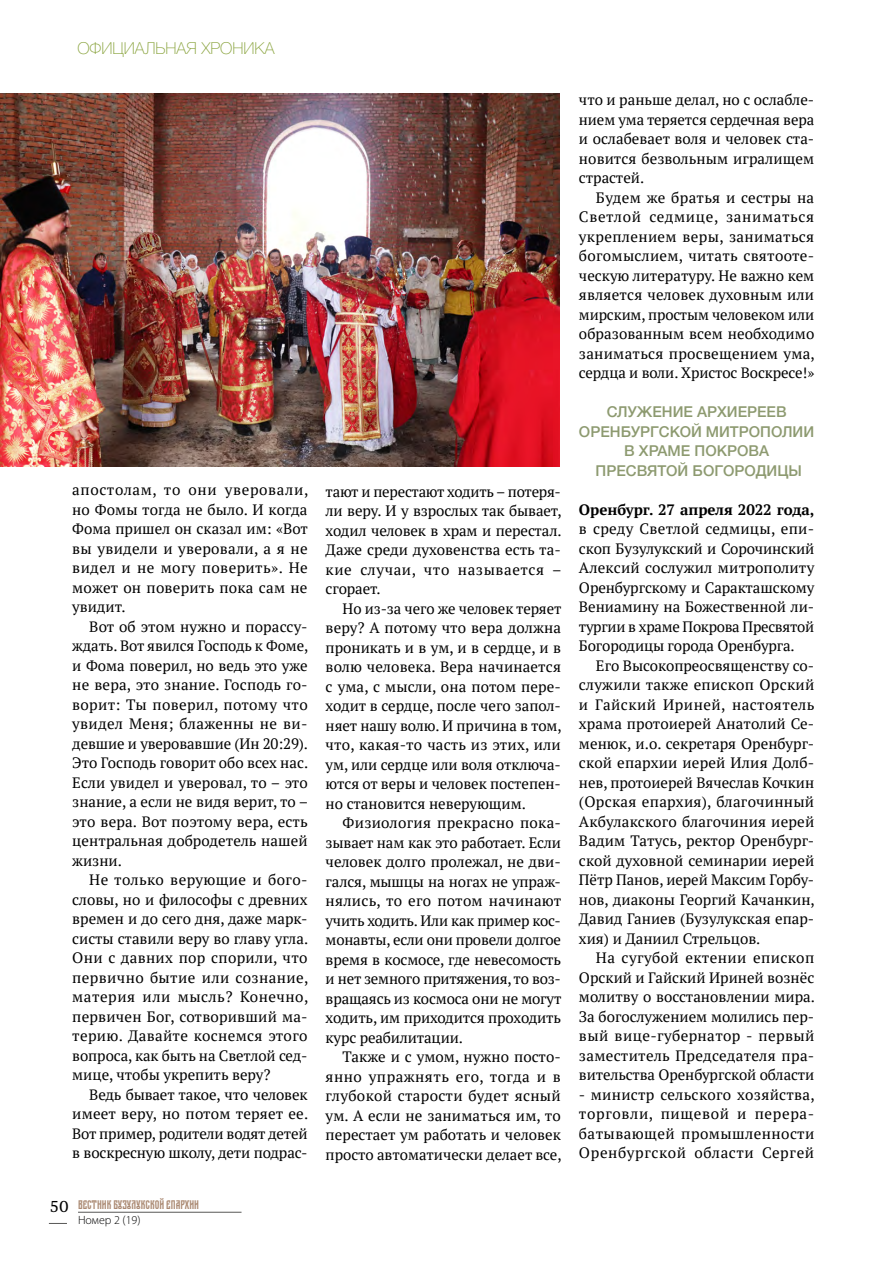
<style>
.page{position:relative;width:893px;height:1263px;background:#fff}
.page>*{position:absolute;margin:0;border:0;box-sizing:border-box;transform-origin:0 0}
.t1{font:100 16.5px "Helvetica Neue LTW1 G";color:#89a33d}
.t2{font:15px/19.5px "PT Serif";color:#000;text-align:justify}
.t3{font:500 15px/19.5px "Helvetica Neue LTW1 G";color:#8d9a70;text-align:center}
.t4{font:700 15px "PT Serif";letter-spacing:-.005em;color:#000}
.t5{font:12.45px "Dobrozrachniy";color:#ab8a73}
.t6{font:300 12px "Myriad Pro";color:#000}
.s1{font-family:"Gregor";font-size:15.75px;color:#000}
</style>
<div class="page">
<svg style="left:49px;top:1223px;width:18px;height:1px"></svg>
<hr style="left:78px;top:1212px;width:164px;height:1px;background:#575756">
<img style="left:0;top:94px;width:560px;height:373px">
<p class="t1" style="left:77px;top:38px;width:199px">ОФИЦИАЛЬНАЯ ХРОНИКА</p>
<p class="t2" style="left:72px;top:480px;width:237px">апостолам, то они уверовали, но Фомы тогда не было. И когда Фома пришел он сказал им: «Вот вы увидели и уверовали, а я не видел и не могу поверить». Не может он поверить пока сам не увидит.</p>
<p class="t2" style="left:72px;top:617px;width:237px;text-indent:17px">Вот об этом нужно и порассу&shy;ждать. Вот явился Господь к Фоме, и Фома поверил, но ведь это уже не вера, это знание. Господь го&shy;ворит: Ты поверил, потому что увидел Меня; блаженны не ви&shy;девшие и уверовавшие (Ин 20:29).<br>Это Господь говорит обо всех нас.<br>Если увидел и уверовал, то – это знание, а если не видя верит, то – это вера. Вот поэтому вера, есть центральная добродетель нашей жизни.</p>
<p class="t2" style="left:72px;top:870px;width:238px;text-indent:17px">Не только верующие и бого&shy;словы, но и философы с древних времен и до сего дня, даже марк&shy;систы ставили веру во главу угла.<br>Они с давних пор спорили, что первично бытие или сознание, материя или мысль? Конечно, первичен Бог, сотворивший ма&shy;терию. Давайте коснемся этого вопроса, как быть на Светлой сед&shy;мице, чтобы укрепить веру?</p>
<p class="t2" style="left:72px;top:1085px;width:238px;text-indent:17px">Ведь бывает такое, что человек имеет веру, но потом теряет ее.<br>Вот пример, родители водят детей в воскресную школу, дети подрас-</p>
<p class="t5" style="left:50px;top:1197px;width:151px"><span class="s1">50</span> вестник Бузулукской Епархии</p>
<p class="t6" style="left:78px;top:1213px;width:64px">Номер 2 (19)</p>
<p class="t2" style="left:326px;top:481px;width:237px">тают и перестают ходить – потеря&shy;ли веру. И у взрослых так бывает, ходил человек в храм и перестал.<br>Даже среди духовенства есть та&shy;кие случаи, что называется – сгорает.</p>
<p class="t2" style="left:326px;top:598px;width:238px;text-indent:17px">Но из-за чего же человек теряет веру? А потому что вера должна проникать и в ум, и в сердце, и в волю человека. Вера начинается с ума, с мысли, она потом пере&shy;ходит в сердце, после чего запол&shy;няет нашу волю. И причина в том, что, какая-то часть из этих, или ум, или сердце или воля отключа&shy;ются от веры и человек постепен&shy;но становится неверующим.</p>
<p class="t2" style="left:326px;top:813px;width:237px;text-indent:17px">Физиология прекрасно пока&shy;зывает нам как это работает. Если человек долго пролежал, не дви&shy;гался, мышцы на ногах не упраж&shy;нялись, то его потом начинают учить ходить. Или как пример кос&shy;монавты, если они провели долгое время в космосе, где невесомость и нет земного притяжения, то воз&shy;вращаясь из космоса они не могут ходить, им приходится проходить курс реабилитации.</p>
<p class="t2" style="left:326px;top:1047px;width:238px;text-indent:17px">Также и с умом, нужно посто&shy;янно упражнять его, тогда и в глубокой старости будет ясный ум. А если не заниматься им, то перестает ум работать и человек просто автоматически делает все,</p>
<p class="t2" style="left:579px;top:90px;width:237px">что и раньше делал, но с ослабле&shy;нием ума теряется сердечная вера и ослабевает воля и человек ста&shy;новится безвольным игралищем страстей.</p>
<p class="t2" style="left:579px;top:187px;width:237px;text-indent:17px">Будем же братья и сестры на Светлой седмице, заниматься укреплением веры, заниматься богомыслием, читать святооте&shy;ческую литературу. Не важно кем является человек духовным или мирским, простым человеком или образованным всем необходимо заниматься просвещением ума, сердца и воли. Христос Воскресе!»</p>
<p class="t3" style="left:579px;top:402px;width:237px">СЛУЖЕНИЕ АРХИЕРЕЕВ<br>ОРЕНБУРГСКОЙ МИТРОПОЛИИ<br>В ХРАМЕ ПОКРОВА<br>ПРЕСВЯТОЙ БОГОРОДИЦЫ</p>
<p class="t4" style="left:579px;top:499px;width:237px">Оренбург. 27 апреля 2022 года,</p>
<p class="t2" style="left:579px;top:519px;width:237px">в среду Светлой седмицы, епи&shy;скоп Бузулукский и Сорочинский Алексий сослужил митрополиту Оренбургскому и Саракташскому Вениамину на Божественной ли&shy;тургии в храме Покрова Пресвятой Богородицы города Оренбурга.</p>
<p class="t2" style="left:579px;top:655px;width:237px;text-indent:17px">Его Высокопреосвященству со&shy;служили также епископ Орский и Гайский Ириней, настоятель храма протоиерей Анатолий Се&shy;менюк, и.о. секретаря Оренбург&shy;ской епархии иерей Илия Долб&shy;нев, протоиерей Вячеслав Кочкин (Орская епархия), благочинный Акбулакского благочиния иерей Вадим Татусь, ректор Оренбург&shy;ской духовной семинарии иерей Пётр Панов, иерей Максим Горбу&shy;нов, диаконы Георгий Качанкин, Давид Ганиев (Бузулукская епар&shy;хия) и Даниил Стрельцов.</p>
<p class="t2" style="left:579px;top:948px;width:238px;text-indent:17px">На сугубой ектении епископ Орский и Гайский Ириней вознёс молитву о восстановлении мира.<br>За богослужением молились пер&shy;вый вице-губернатор - первый заместитель Председателя пра&shy;вительства Оренбургской области</p>
<p class="t2" style="left:579px;top:1084px;width:237px">- министр сельского хозяйства, торговли, пищевой и перера&shy;батывающей промышленности Оренбургской области Сергей</p>
</div>
